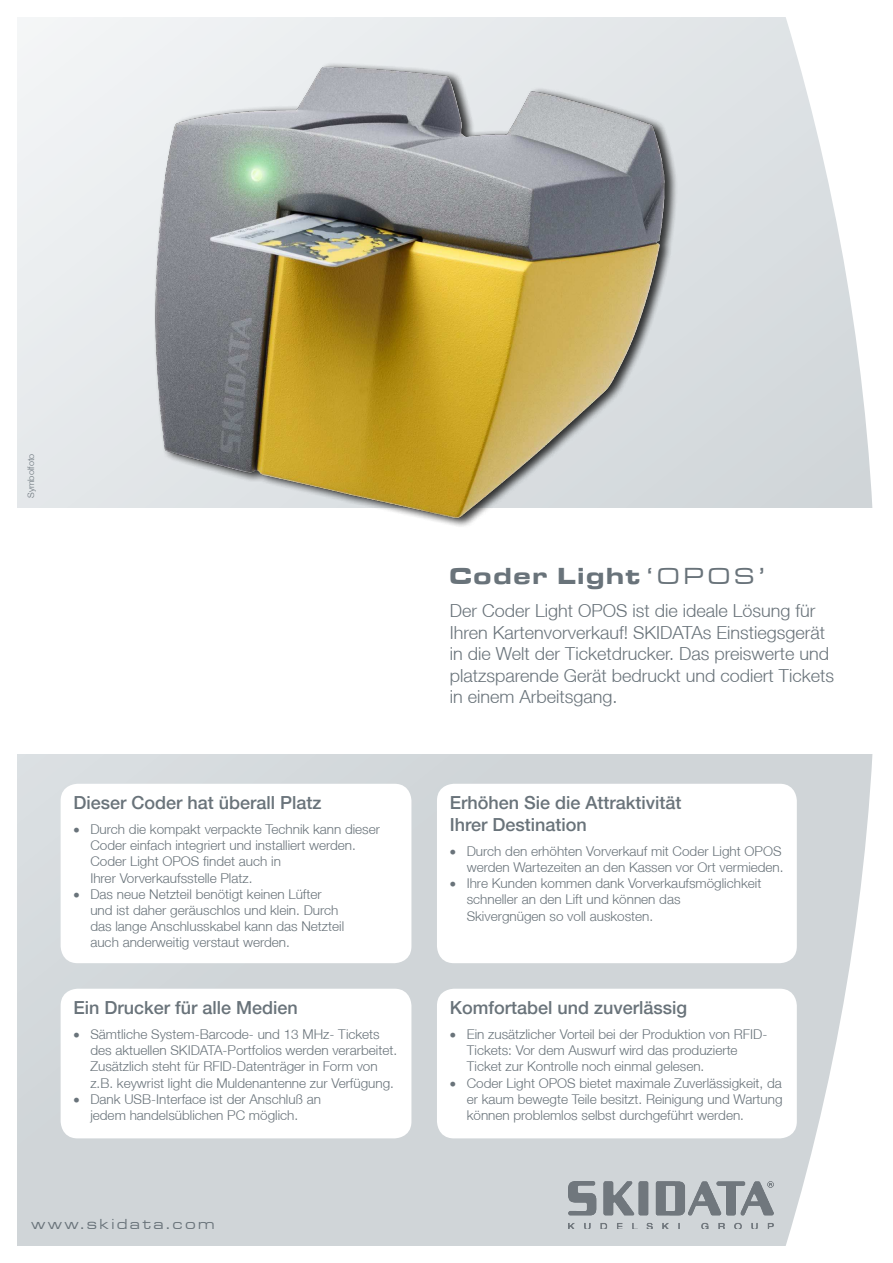
<style>
.page{position:relative;width:893px;height:1263px;background:#fff}
.page>*{position:absolute;margin:0;border:0;box-sizing:border-box;transform-origin:0 0}
.t1{font:24px "Microgramma D Bold Exte";letter-spacing:.1em;color:#69737a}
.t2{font:300 18px/21.6px "Helvetica Neue LT";color:#69737a}
.t3{font:500 18px/21.6px "Helvetica Neue LT";color:#69737a}
.t4{font:15px "Microgramma D Medi Exte";letter-spacing:.2em;color:#69737a}
.t5{font:300 13.5px/16.2px "Helvetica Neue LT";color:#69737a}
.t6{font:300 9px "Helvetica Neue LT";color:#69737a}
.s1{font-family:"Microgramma D Medi Exte"}
</style>
<div class="page">
<svg style="left:17px;top:784px;width:854px;height:462px"></svg>
<div style="left:154px;top:62px;width:524px;height:467px;background:#000;opacity:.55"></div>
<p class="t6" style="left:28px;top:498px;width:46px;rotate:-90deg">Symbolfoto</p>
<h2 class="t3" style="left:73px;top:794px;width:250px">Dieser Coder hat überall Platz</h2>
<p class="t5" style="left:90px;top:822px;width:291px;text-indent:-17px">• Durch die kompakt verpackte Technik kann dieser Coder einfach integriert und installiert werden.<br>Coder Light OPOS findet auch in<br>Ihrer Vorverkaufsstelle Platz.</p>
<p class="t5" style="left:90px;top:887px;width:255px;text-indent:-17px">• Das neue Netzteil benötigt keinen Lüfter und ist daher geräuschlos und klein. Durch das lange Anschlusskabel kann das Netzteil auch anderweitig verstaut werden.</p>
<h2 class="t3" style="left:73px;top:999px;width:226px">Ein Drucker für alle Medien</h2>
<p class="t5" style="left:90px;top:1027px;width:308px;text-indent:-17px">• Sämtliche System-Barcode- und 13 MHz- Tickets des aktuellen SKIDATA-Portfolios werden verarbeitet.<br>Zusätzlich steht für RFID-Datenträger in Form von z.B. keywrist light die Muldenantenne zur Verfügung.</p>
<p class="t5" style="left:73px;top:1092px;width:249px;text-align:center">• Dank USB-Interface ist der Anschluß an jedem handelsüblichen PC möglich.</p>
<p class="t4" style="left:32px;top:1215px;width:184px">www.skidata.com</p>
<h1 class="t1" style="left:450px;top:568px;width:317px">Coder Light <span class="s1">‘OPOS’</span></h1>
<h2 class="t2" style="left:450px;top:601px;width:386px">Der Coder Light OPOS ist die ideale Lösung für Ihren Kartenvorverkauf! SKIDATAs Einstiegsgerät in die Welt der Ticketdrucker. Das preiswerte und platzsparende Gerät bedruckt und codiert Tickets in einem Arbeitsgang.</h2>
<h2 class="t3" style="left:450px;top:794px;width:233px">Erhöhen Sie die Attraktivität<br>Ihrer Destination</h2>
<p class="t5" style="left:450px;top:844px;width:335px;text-align:right">• Durch den erhöhten Vorverkauf mit Coder Light OPOS werden Wartezeiten an den Kassen vor Ort vermieden.</p>
<p class="t5" style="left:467px;top:876px;width:296px;text-indent:-17px">• Ihre Kunden kommen dank Vorverkaufsmöglichkeit schneller an den Lift und können das<br>Skivergnügen so voll auskosten.</p>
<h2 class="t3" style="left:450px;top:999px;width:239px">Komfortabel und zuverlässig</h2>
<p class="t5" style="left:467px;top:1027px;width:302px;text-indent:-17px">• Ein zusätzlicher Vorteil bei der Produktion von RFID-<br>Tickets: Vor dem Auswurf wird das produzierte<br>Ticket zur Kontrolle noch einmal gelesen.</p>
<p class="t5" style="left:467px;top:1076px;width:317px;text-align:justify;text-indent:-17px">• Coder Light OPOS bietet maximale Zuverlässigkeit, da er kaum bewegte Teile besitzt. Reinigung und Wartung können problemlos selbst durchgeführt werden.</p>
</div>
